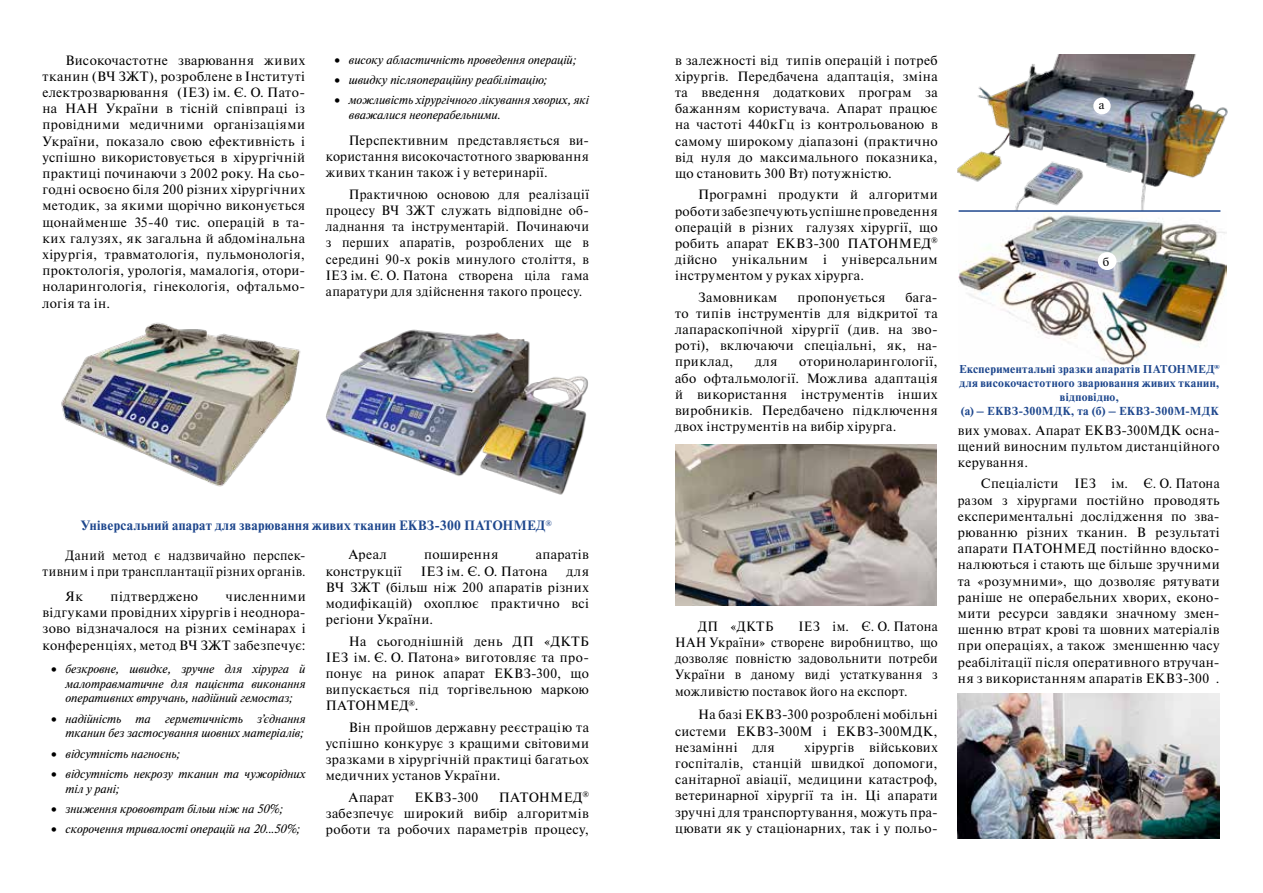
<style>
.page{position:relative;width:1263px;height:893px;background:#fff}
.page>*{position:absolute;margin:0;border:0;box-sizing:border-box;transform-origin:0 0}
.t1{font:13.5px/16.2px "Newton C";letter-spacing:.03em;color:#000;text-align:justify}
.t2{font:13.5px/16.2px "Newton C";letter-spacing:.03em;color:#000;text-align:justify;scale:.96 1}
.t3{font:13.5px/16.2px "Newton C";letter-spacing:.03em;color:#000;text-align:justify;scale:.95 1}
.t4{font:13.5px/16.2px "Newton C";letter-spacing:.03em;color:#000;text-align:right;scale:.94 1}
.t5{font:700 13.5px "Newton C";letter-spacing:.025em;color:#1e478d}
.t6{font:italic 12.3px/14.7px "Newton C";letter-spacing:-.01em;color:#000}
.t7{font:12.15px "Newton C";color:#000}
.t8{font:700 11.55px/14px "Newton C";letter-spacing:.03em;color:#1e478d;text-align:center}
</style>
<div class="page">
<img style="left:326px;top:329px;width:262px;height:166px">
<img style="left:61px;top:322px;width:240px;height:165px">
<img style="left:675px;top:444px;width:261px;height:162px">
<img style="left:957px;top:54px;width:271px;height:156px">
<div style="left:1093px;top:98px;width:18px;height:16px;background:#fff;border-radius:50%"></div>
<img style="left:958px;top:211px;width:268px;height:153px">
<div style="left:1098px;top:252px;width:18px;height:18px;background:#fff;border-radius:50%"></div>
<hr style="left:958px;top:210px;width:262px;height:2px;background:#1e478d">
<img style="left:958px;top:694px;width:262px;height:145px">
<p class="t1" style="left:43px;top:52px;width:264px;text-indent:23px">Високочастотне зварювання живих тканин (ВЧ ЗЖТ), розроблене в Інституті електрозварювання (ІЕЗ) ім. Є. О. Пато&shy;на НАН України в тісній співпраці із провідними медичними організаціями України, показало свою ефективність і успішно використовується в хірургічній практиці починаючи з 2002 року. На сьо&shy;годні освоєно біля 200 різних хірургічних методик, за якими щорічно виконується щонайменше 35-40 тис. операцій в та&shy;ких галузях, як загальна й абдомінальна хірургія, травматологія, пульмонологія, проктологія, урологія, мамалогія, отори&shy;ноларингологія, гінекологія, офтальмо&shy;логія та ін.</p>
<p class="t6" style="left:334px;top:52px;width:243px">• високу абластичність проведення операцій;</p>
<p class="t6" style="left:334px;top:72px;width:214px">• швидку післяопераційну реабілітацію;</p>
<p class="t6" style="left:349px;top:93px;width:242px;text-indent:-14px">• можливість хірургічного лікування хворих, які вважалися неоперабельними.</p>
<p class="t1" style="left:326px;top:132px;width:265px;text-indent:23px">Перспективним представляється ви&shy;користання високочастотного зварювання живих тканин також і у ветеринарії.</p>
<p class="t2" style="left:326px;top:186px;width:276px;text-indent:23px">Практичною основою для реалізації процесу ВЧ ЗЖТ служать відповідне об&shy;ладнання та інструментарій. Починаючи з перших апаратів, розроблених ще в середині 90-х років минулого століття, в ІЕЗ ім. Є. О. Патона створена ціла гама апаратури для здійснення такого процесу.</p>
<p class="t5" style="left:81px;top:518px;width:473px">Універсальний апарат для зварювання живих тканин ЕКВЗ-300 ПАТОНМЕД<sup>®</sup></p>
<p class="t4" style="left:43px;top:547px;width:281px">Даний метод є надзвичайно перспек&shy;тивним і при трансплантації різних органів.</p>
<p class="t1" style="left:66px;top:588px;width:19px">Як</p>
<p class="t1" style="left:110px;top:588px;width:89px">підтверджено</p>
<p class="t1" style="left:43px;top:588px;width:265px;text-indent:183px">численними відгуками провідних хірургів і неоднора&shy;зово відзначалося на різних семінарах і конференціях, метод ВЧ ЗЖТ забезпечує:</p>
<p class="t6" style="left:66px;top:661px;width:242px;text-align:justify;text-indent:-14px">• безкровне, швидке, зручне для хірурга й малотравматичне для пацієнта виконання оперативних втручань, надійний гемостаз;</p>
<p class="t6" style="left:51px;top:711px;width:256px;text-align:right">• надійність та герметичність з’єднання тканин без застосування шовних матеріалів;</p>
<p class="t6" style="left:51px;top:746px;width:130px">• відсутність нагноєнь;</p>
<p class="t6" style="left:66px;top:766px;width:242px;text-indent:-14px">• відсутність некрозу тканин та чужорідних тіл у рані;</p>
<p class="t6" style="left:51px;top:801px;width:233px">• зниження крововтрат більш ніж на 50%;</p>
<p class="t6" style="left:51px;top:822px;width:250px">• скорочення тривалості операцій на 20...50%;</p>
<p class="t1" style="left:349px;top:547px;width:40px">Ареал</p>
<p class="t1" style="left:424px;top:547px;width:76px">поширення</p>
<p class="t1" style="left:536px;top:547px;width:55px">апаратів</p>
<p class="t1" style="left:326px;top:563px;width:77px">конструкції</p>
<p class="t1" style="left:421px;top:563px;width:128px">ІЕЗ ім. Є. О. Патона</p>
<p class="t1" style="left:326px;top:563px;width:265px;text-indent:241px">для ВЧ ЗЖТ (більш ніж 200 апаратів різних модифікацій) охоплює практично всі регіони України.</p>
<p class="t1" style="left:326px;top:633px;width:265px;text-indent:23px">На сьогоднішній день ДП «ДКТБ ІЕЗ ім. Є. О. Патона» виготовляє та про&shy;понує на ринок апарат ЕКВЗ-300, що випускається під торгівельною маркою ПАТОНМЕД<sup>®</sup>.</p>
<p class="t1" style="left:326px;top:719px;width:265px;text-indent:23px">Він пройшов державну реєстрацію та успішно конкурує з кращими світовими зразками в хірургічній практиці багатьох медичних установ України.</p>
<p class="t1" style="left:349px;top:789px;width:47px">Апарат</p>
<p class="t1" style="left:414px;top:789px;width:65px">ЕКВЗ-300</p>
<p class="t1" style="left:326px;top:789px;width:265px;text-indent:173px">ПАТОНМЕД<sup>® </sup>забезпечує широкий вибір алгоритмів роботи та робочих параметрів процесу,</p>
<p class="t1" style="left:675px;top:52px;width:264px">в залежності від типів операцій і потреб хірургів. Передбачена адаптація, зміна та введення додаткових програм за бажанням користувача. Апарат працює на частоті 440кГц із контрольованою в самому широкому діапазоні (практично від нуля до максимального показника, що становить 300 Вт) потужністю.</p>
<p class="t1" style="left:675px;top:187px;width:264px;text-indent:23px">Програмні продукти й алгоритми роботи забезпечують успішне проведення операцій в різних галузях хірургії, що робить апарат ЕКВЗ-300 ПАТОНМЕД<sup>® </sup>дійсно унікальним і універсальним інструментом у руках хірурга.</p>
<p class="t1" style="left:698px;top:289px;width:81px">Замовникам</p>
<p class="t1" style="left:797px;top:289px;width:89px">пропонується</p>
<p class="t1" style="left:675px;top:289px;width:264px;text-indent:230px">бага&shy;то типів інструментів для відкритої та лапараскопічной хірургії (див. на зво&shy;роті), включаючи спеціальні, як, на&shy;приклад,</p>
<p class="t1" style="left:675px;top:354px;width:264px;text-indent:124px">оториноларингології, або офтальмології. Можлива адаптація й використання інструментів інших виробників. Передбачено підключення двох інструментів на вибір хірурга.</p>
<p class="t1" style="left:755px;top:354px;width:24px">для</p>
<p class="t3" style="left:675px;top:618px;width:278px;text-indent:123px">ІЕЗ ім. Є. О. Патона НАН України» створене виробництво, що дозволяє повністю задовольнити потреби України в даному виді устаткування з можливістю поставок його на експорт.</p>
<p class="t1" style="left:675px;top:707px;width:264px;text-indent:23px">На базі ЕКВЗ-300 розроблені мобільні системи ЕКВЗ-300М і ЕКВЗ-300МДК, незамінні для</p>
<p class="t3" style="left:698px;top:618px;width:81px">ДП «ДКТБ</p>
<p class="t1" style="left:675px;top:739px;width:264px;text-indent:129px">хірургів військових госпіталів, станцій швидкої допомоги, санітарної авіації, медицини катастроф, ветеринарної хірургії та ін. Ці апарати зручні для транспортування, можуть пра&shy;цювати як у стаціонарних, так і у польо-</p>
<p class="t7" style="left:1099px;top:98px;width:7px">а</p>
<p class="t7" style="left:1103px;top:255px;width:8px">б</p>
<p class="t8" style="left:959px;top:362px;width:262px">Експериментальні зразки апаратів ПАТОНМЕД<sup>® </sup>для високочастотного зварювання живих тканин, відповідно,<br>(а) – ЕКВЗ-300МДК, та (б) – ЕКВЗ-300М-МДК</p>
<p class="t1" style="left:958px;top:422px;width:263px">вих умовах. Апарат ЕКВЗ-300МДК осна&shy;щений виносним пультом дистанційного керування.</p>
<p class="t1" style="left:958px;top:476px;width:263px;text-indent:23px">Спеціалісти ІЕЗ ім. Є. О. Патона разом з хірургами постійно проводять експериментальні дослідження по зва&shy;рюванню різних тканин. В результаті апарати ПАТОНМЕД постійнно вдоско&shy;налюються і стають ще більше зручними та «розумними», що дозволяє рятувати раніше не операбельних хворих, еконо&shy;мити ресурси завдяки значному змен&shy;шенню втрат крові та шовних матеріалів при операціях, а також зменшенню часу реабілітації після оперативного втручан&shy;ня з використанням апаратів ЕКВЗ-300 .</p>
</div>
